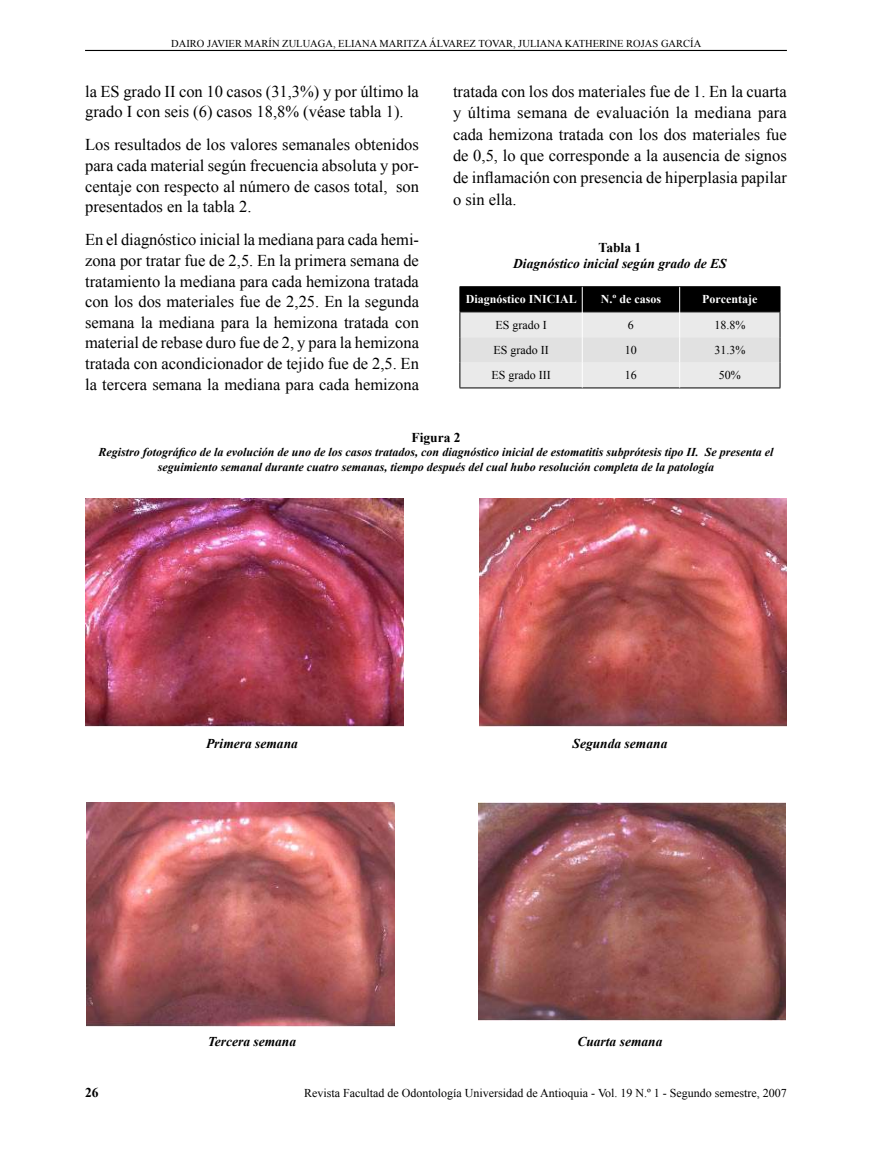
<style>
.page{position:relative;width:872px;height:1149px;background:#fff}
.page>*{position:absolute;margin:0;border:0;box-sizing:border-box;transform-origin:0 0}
.t1{font:16.5px/20.5px "Times New Roman";color:#000;text-align:justify}
.t2{font:italic 700 13.5px "Times New Roman";color:#000}
.t3{font:700 13.5px "Times New Roman";color:#000}
.t4{font:italic 700 12px/14.4px "Times New Roman";color:#000;text-align:center}
.t5{font:12px "Times New Roman";color:#000}
.t6{font:700 12px "Times New Roman";color:#fff}
.t7{font:10.5px "Times New Roman";color:#000}
</style>
<div class="page">
<hr style="left:85px;top:50px;width:702px;height:1px;background:#000">
<img style="left:478px;top:802px;width:307px;height:218px">
<img style="left:87px;top:802px;width:307px;height:224px">
<img style="left:479px;top:498px;width:308px;height:228px">
<img style="left:86px;top:498px;width:317px;height:228px">
<svg style="left:459px;top:286px;width:321px;height:102px;background:#aaa"></svg>
<p class="t7" style="left:171px;top:37px;width:531px">DAIRO JAVIER MARÍN ZULUAGA, ELIANA MARITZA ÁLVAREZ TOVAR, JULIANA KATHERINE ROJAS GARCÍA</p>
<p class="t1" style="left:85px;top:80px;width:335px">la ES grado II con 10 casos (31,3%) y por último la grado I con seis (6) casos 18,8% (véase tabla 1).</p>
<p class="t1" style="left:85px;top:134px;width:335px">Los resultados de los valores semanales obtenidos para cada material según frecuencia absoluta y por&shy;centaje con respecto al número de casos total, son presentados en la tabla 2.</p>
<p class="t1" style="left:85px;top:229px;width:335px">En el diagnóstico inicial la mediana para cada hemi&shy;zona por tratar fue de 2,5. En la primera semana de tratamiento la mediana para cada hemizona tratada con los dos materiales fue de 2,25. En la segunda semana la mediana para la hemizona tratada con material de rebase duro fue de 2, y para la hemizona tratada con acondicionador de tejido fue de 2,5. En la tercera semana la mediana para cada hemizona</p>
<p class="t1" style="left:453px;top:80px;width:335px;line-height:21.6px">tratada con los dos materiales fue de 1. En la cuarta y última semana de evaluación la mediana para cada hemizona tratada con los dos materiales fue de 0,5, lo que corresponde a la ausencia de signos de inflamación con presencia de hiperplasia papilar o sin ella.</p>
<p class="t3" style="left:598px;top:238px;width:44px">Tabla 1</p>
<p class="t2" style="left:513px;top:254px;width:215px">Diagnóstico inicial según grado de ES</p>
<p class="t6" style="left:466px;top:291px;width:113px">Diagnóstico INICIAL</p>
<p class="t6" style="left:601px;top:291px;width:62px">N.º de casos</p>
<p class="t6" style="left:702px;top:291px;width:57px">Porcentaje</p>
<p class="t5" style="left:495px;top:316px;width:53px">ES grado I</p>
<p class="t5" style="left:628px;top:316px;width:7px">6</p>
<p class="t5" style="left:714px;top:316px;width:32px">18.8%</p>
<p class="t5" style="left:493px;top:342px;width:57px">ES grado II</p>
<p class="t5" style="left:625px;top:342px;width:13px">10</p>
<p class="t5" style="left:714px;top:342px;width:32px">31.3%</p>
<p class="t5" style="left:491px;top:367px;width:61px">ES grado III</p>
<p class="t5" style="left:625px;top:367px;width:13px">16</p>
<p class="t5" style="left:719px;top:367px;width:23px">50%</p>
<p class="t3" style="left:411px;top:428px;width:51px">Figura 2</p>
<p class="t4" style="left:98px;top:444px;width:676px">Registro fotográfico de la evolución de uno de los casos tratados, con diagnóstico inicial de estomatitis subprótesis tipo II. Se presenta el seguimiento semanal durante cuatro semanas, tiempo después del cual hubo resolución completa de la patología</p>
<p class="t2" style="left:206px;top:734px;width:93px">Primera semana</p>
<p class="t2" style="left:572px;top:734px;width:96px">Segunda semana</p>
<p class="t2" style="left:208px;top:1032px;width:90px">Tercera semana</p>
<p class="t2" style="left:577px;top:1032px;width:87px">Cuarta semana</p>
<p class="t3" style="left:85px;top:1082px;width:15px">26</p>
<p class="t5" style="left:304px;top:1084px;width:484px">Revista Facultad de Odontología Universidad de Antioquia - Vol. 19 N.º 1 - Segundo semestre, 2007</p>
</div>
